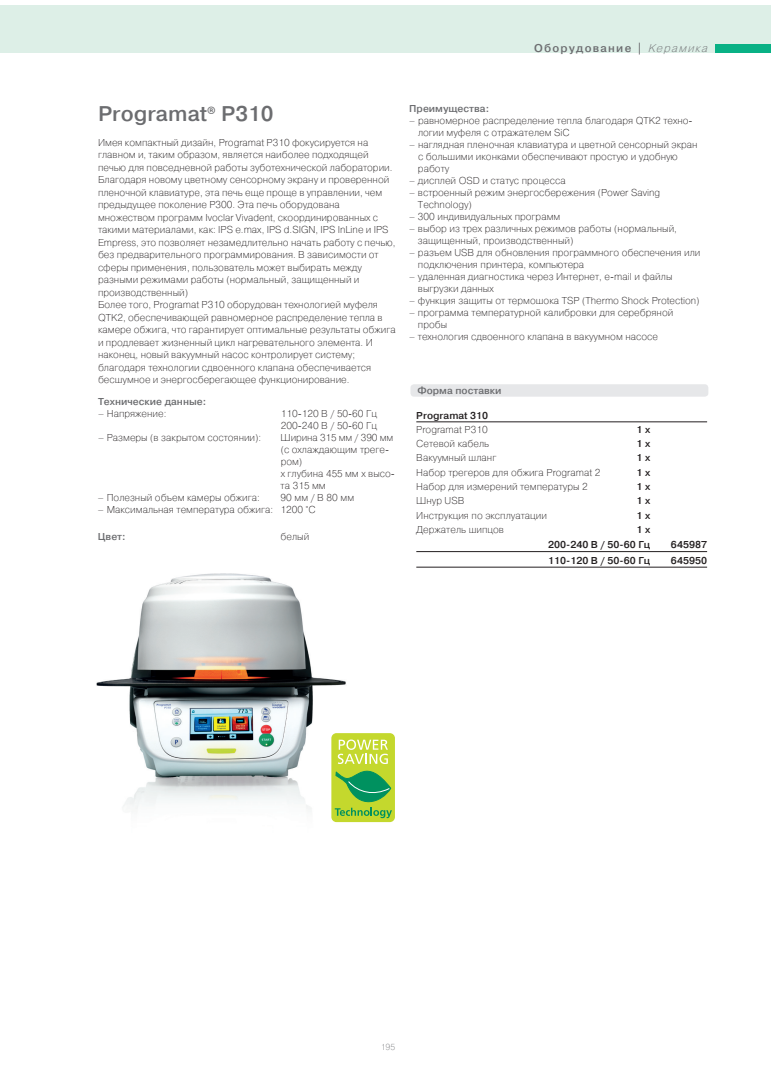
<style>
.page{position:relative;width:776px;height:1084px;background:#fff}
.page>*{position:absolute;margin:0;border:0;box-sizing:border-box;transform-origin:0 0}
.t1{font:700 21.25px "Pragmatica Light C";color:#6c6d70}
.t2{font:700 11.25px "Pragmatica Light C";letter-spacing:.11em;color:#6c6d70}
.t3{font:10px/12.5px "Pragmatica Light C";color:#231f20}
.t4{font:700 10px/15.5px "Pragmatica Light C";color:#231f20;text-align:right}
.t5{font:700 10px "Pragmatica Light C";color:#6c6d70}
.t6{font:8.75px "Pragmatica Light C";color:#808285}
.s1{font-weight:400;font-style:italic}
</style>
<div class="page">
<img style="left:96px;top:573px;width:275px;height:250px">
<div style="left:410px;top:384px;width:298px;height:13px;background:#e6e7e9;border-radius:4px"></div>
<hr style="left:416px;top:421px;width:291px;height:1px;background:#231f20">
<hr style="left:416px;top:551px;width:291px;height:1px;background:#231f20">
<hr style="left:416px;top:567px;width:291px;height:1px;background:#231f20">
<div style="left:16px;top:5px;width:754px;height:47px;background:#ddefe7"></div>
<div style="left:715px;top:44px;width:55px;height:8px;background:#09b185"></div>
<div style="left:0;top:5px;width:16px;height:47px;background:#ddefe7"></div>
<div style="left:331px;top:733px;width:64px;height:89px;background:#c4d82d;border-radius:5px"></div>
<svg style="left:334px;top:739px;width:58px;height:79px"></svg>
<p class="t2" style="left:534px;top:42px;width:178px">Оборудование | <span class="s1">Керамика</span></p>
<h1 class="t1" style="left:98px;top:102px;width:177px">Programat<sup>®</sup> P310</h1>
<p class="t3" style="left:98px;top:136px;width:299px">Имея компактный дизайн, Programat P310 фокусируется на главном и, таким образом, является наиболее подходящей печью для повседневной работы зуботехнической лаборатории.<br>Благодаря новому цветному сенсорному экрану и проверенной пленочной клавиатуре, эта печь еще проще в управлении, чем предыдущее поколение P300. Эта печь оборудована множеством программ Ivoclar Vivadent, скоординированных с такими материалами, как: IPS e.max, IPS d.SIGN, IPS InLine и IPS Empress, это позволяет незамедлительно начать работу с печью, без предварительного программирования. В зависимости от сферы применения, пользователь может выбирать между разными режимами работы (нормальный, защищенный и производственный)<br>Более того, Programat P310 оборудован технологией муфеля QTK2, обеспечивающей равномерное распределение тепла в камере обжига, что гарантирует оптимальные результаты обжига и продлевает жизненный цикл нагревательного элемента. И наконец, новый вакуумный насос контролирует систему; благодаря технологии сдвоенного клапана обеспечивается бесшумное и энергосберегающее функционирование.</p>
<p class="t5" style="left:98px;top:395px;width:110px">Технические данные:</p>
<p class="t3" style="left:98px;top:407px;width:70px">– Напряжение:</p>
<p class="t3" style="left:280px;top:407px;width:98px;line-height:12px">110-120 В / 50-60 Гц<br>200-240 В / 50-60 Гц</p>
<p class="t3" style="left:98px;top:431px;width:165px">– Размеры (в закрытом состоянии):</p>
<p class="t3" style="left:280px;top:431px;width:116px;line-height:12px">Ширина 315 мм / 390 мм (с охлаждающим треге&shy;ром)<br>x глубина 455 мм x высо&shy;та 315 мм</p>
<p class="t3" style="left:98px;top:491px;width:163px">– Полезный объем камеры обжига:</p>
<p class="t3" style="left:280px;top:491px;width:75px">90мм/В80мм</p>
<p class="t3" style="left:98px;top:503px;width:219px">– Максимальная температура обжига: 1200 °C</p>
<p class="t5" style="left:98px;top:531px;width:29px">Цвет:</p>
<p class="t3" style="left:280px;top:530px;width:30px">белый</p>
<p class="t5" style="left:409px;top:103px;width:81px">Преимущества:</p>
<p class="t3" style="left:418px;top:115px;width:276px;line-height:12px;text-indent:-9px">– равномерное распределение тепла благодаря QTK2 техно&shy;логии муфеля с отражателем SiC</p>
<p class="t3" style="left:418px;top:139px;width:281px;line-height:12px;text-indent:-9px">– наглядная пленочная клавиатура и цветной сенсорный экран с большими иконками обеспечивают простую и удобную работу</p>
<p class="t3" style="left:409px;top:174px;width:158px">– дисплей OSD и статус процесса</p>
<p class="t3" style="left:418px;top:187px;width:244px;line-height:12px;text-indent:-9px">– встроенный режим энергосбережения (Power Saving<br>Technology)</p>
<p class="t3" style="left:409px;top:210px;width:153px">– 300 индивидуальных программ</p>
<p class="t3" style="left:418px;top:223px;width:260px;line-height:12px;text-indent:-9px">– выбор из трех различных режимов работы (нормальный, защищенный, производственный)</p>
<p class="t3" style="left:418px;top:247px;width:284px;line-height:12px;text-indent:-9px">– разъем USB для обновления программного обеспечения или подключения принтера, компьютера</p>
<p class="t3" style="left:418px;top:271px;width:256px;line-height:12px;text-indent:-9px">– удаленная диагностика через Интернет, e-mail и файлы выгрузки данных</p>
<p class="t3" style="left:409px;top:294px;width:292px">– функция защиты от термошока TSP (Thermo Shock Protection)</p>
<p class="t3" style="left:418px;top:307px;width:257px;line-height:12px;text-indent:-9px">– программа температурной калибровки для серебряной пробы</p>
<p class="t3" style="left:409px;top:330px;width:250px">– технология сдвоенного клапана в вакуумном насосе</p>
<p class="t5" style="left:417px;top:385px;width:85px">Форма поставки</p>
<p class="t4" style="left:416px;top:407px;width:73px">Programat 310</p>
<p class="t3" style="left:416px;top:423px;width:73px">Programat P310</p>
<p class="t4" style="left:636px;top:422px;width:15px">1 x</p>
<p class="t3" style="left:416px;top:437px;width:74px">Сетевой кабель</p>
<p class="t4" style="left:636px;top:436px;width:15px">1 x</p>
<p class="t3" style="left:416px;top:452px;width:81px">Вакуумный шланг</p>
<p class="t4" style="left:636px;top:450px;width:15px">1 x</p>
<p class="t3" style="left:416px;top:466px;width:185px">Набор трегеров для обжига Programat 2</p>
<p class="t4" style="left:636px;top:464px;width:15px">1 x</p>
<p class="t3" style="left:416px;top:480px;width:173px">Набор для измерений температуры 2</p>
<p class="t4" style="left:636px;top:479px;width:15px">1 x</p>
<p class="t3" style="left:416px;top:494px;width:50px">Шнур USB</p>
<p class="t4" style="left:636px;top:493px;width:15px">1 x</p>
<p class="t3" style="left:416px;top:509px;width:132px">Инструкция по эксплуатации</p>
<p class="t4" style="left:636px;top:507px;width:15px">1 x</p>
<p class="t3" style="left:416px;top:523px;width:89px">Держатель шипцов</p>
<p class="t4" style="left:548px;top:521px;width:104px">1 x<br>200-240 В / 50-60 Гц</p>
<p class="t4" style="left:670px;top:537px;width:37px">645987</p>
<p class="t4" style="left:548px;top:553px;width:104px">110-120 В / 50-60 Гц</p>
<p class="t4" style="left:670px;top:553px;width:37px">645950</p>
<p class="t6" style="left:380px;top:1042px;width:16px">195</p>
</div>
